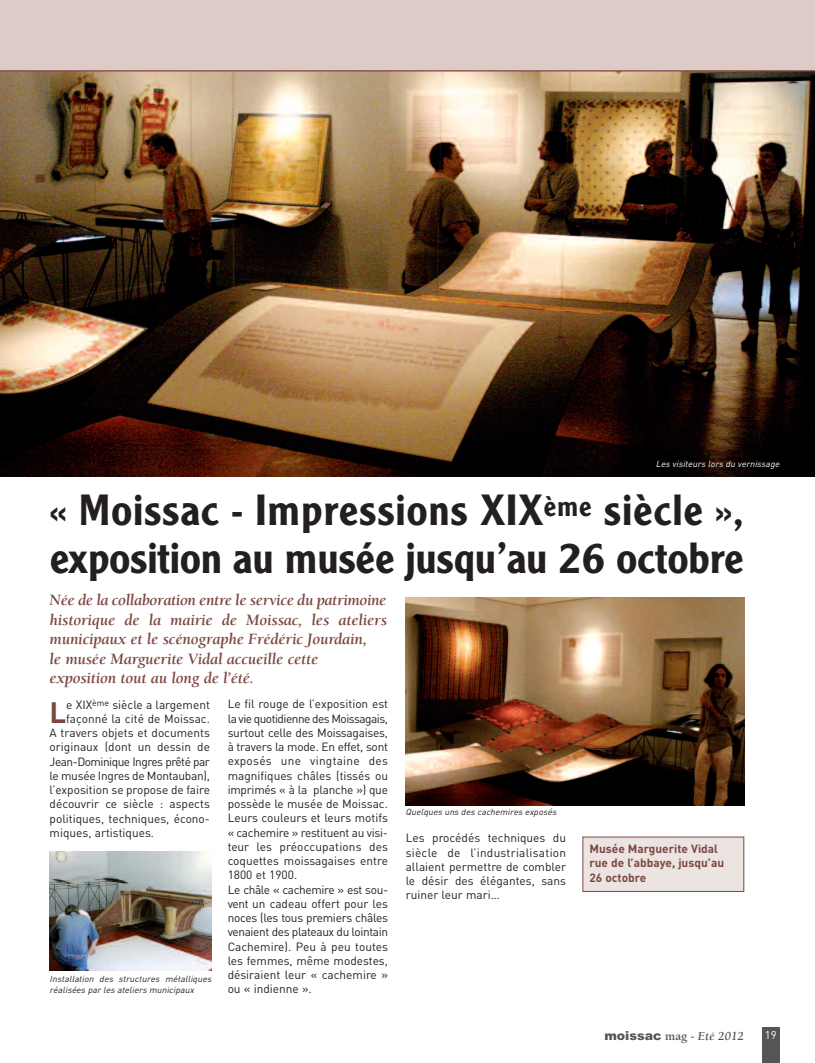
<style>
.page{position:relative;width:815px;height:1063px;background:#fff}
.page>*{position:absolute;margin:0;border:0;box-sizing:border-box;transform-origin:0 0}
.t1{font:500 42.5px/47.5px "AT Clearface Gothic";letter-spacing:-.025em;color:#231f20}
.t2{font:700 29.12px "DIN";color:#7d4741}
.t3{font:italic 700 16.25px/19.5px "Berkeley";letter-spacing:-.01em;color:#7d4741}
.t4{font:900 12.5px "Arial";color:#545557}
.t5{font:11.88px/14.2px "DIN";color:#231f20}
.t6{font:700 11.88px/14.2px "DIN";color:#7d4741}
.t7{font:11.88px "DIN";letter-spacing:-.04em;color:#231f20}
.t8{font:11.88px "DIN";letter-spacing:-.02em;color:#231f20}
.t9{font:11.25px "DIN";color:#fff}
.t10{font:italic 8.75px/10.5px "DIN";color:#231f20}
.t11{font:italic 8.75px "DIN";color:#fff}
.s1{font-family:"Berkeley";font-weight:700}
.s2{font-family:"Berkeley";font-weight:700;font-style:italic}
</style>
<div class="page">
<img style="left:0;top:71px;width:815px;height:405px">
<div style="left:0;top:0;width:815px;height:71px;background:#decbc7"></div>
<hr style="left:0;top:70px;width:815px;height:1px;background:#7d4741">
<div style="left:762px;top:1028px;width:18px;height:35px;background:#545557"></div>
<img style="left:405px;top:598px;width:339px;height:207px">
<img style="left:50px;top:851px;width:162px;height:120px">
<div style="left:583px;top:837px;width:161px;height:54px;background:#ece4e1"></div>
<div style="left:583px;top:837px;width:161px;height:55px;border:1px solid #7d4741"></div>
<p class="t11" style="left:656px;top:458px;width:127px">Les visiteurs lors du vernissage</p>
<h1 class="t1" style="left:50px;top:490px;width:696px">« Moissac - Impressions XIX<sup>ème</sup> siècle », exposition au musée jusqu’au 26 octobre</h1>
<h3 class="t3" style="left:50px;top:592px;width:339px">Née de la collaboration entre le service du patrimoine historique de la mairie de Moissac, les ateliers municipaux et le scénographe Frédéric Jourdain,<br>le musée Marguerite Vidal accueille cette exposition tout au long de l’été.</h3>
<h2 class="t2" style="left:50px;top:696px;width:18px">L</h2>
<p class="t5" style="left:66px;top:698px;width:145px">e XIX<sup>ème</sup> siècle a largement</p>
<p class="t5" style="left:66px;top:712px;width:145px">façonné la cité de Moissac.</p>
<p class="t5" style="left:50px;top:726px;width:162px">A travers objets et documents</p>
<p class="t5" style="left:50px;top:740px;width:162px">originaux (dont un dessin de</p>
<p class="t7" style="left:50px;top:755px;width:162px">Jean-Dominique Ingres prêté par</p>
<p class="t8" style="left:50px;top:769px;width:162px">le musée Ingres de Montauban),</p>
<p class="t5" style="left:50px;top:783px;width:162px">l’exposition se propose de faire</p>
<p class="t5" style="left:50px;top:797px;width:162px">découvrir ce siècle : aspects</p>
<p class="t5" style="left:50px;top:812px;width:162px">politiques, techniques, écono-</p>
<p class="t5" style="left:50px;top:826px;width:106px">miques, artistiques.</p>
<p class="t10" style="left:50px;top:974px;width:165px">Installation des structures métalliques réalisées par les ateliers municipaux</p>
<p class="t5" style="left:228px;top:697px;width:162px">Le fil rouge de l’exposition est la vie quotidienne des Moissagais, surtout celle des Moissagaises, à travers la mode. En effet, sont exposés une vingtaine des magnifiques châles (tissés ou imprimés « à la planche ») que possède le musée de Moissac.<br>Leurs couleurs et leurs motifs « cachemire » restituent au visi&shy;teur les préoccupations des coquettes moissagaises entre<br>1800 et 1900.<br>Le châle « cachemire » est sou&shy;vent un cadeau offert pour les noces (les tous premiers châles venaient des plateaux du lointain<br>Cachemire). Peu à peu toutes les femmes, même modestes, désiraient leur « cachemire » ou « indienne ».</p>
<p class="t10" style="left:406px;top:807px;width:154px">Quelques uns des cachemires exposés</p>
<p class="t5" style="left:406px;top:831px;width:162px;text-align:justify">Les procédés techniques du siècle de l’industrialisation allaient permettre de combler le désir des élégantes, sans ruiner leur mari…</p>
<p class="t6" style="left:589px;top:842px;width:136px">Musée Marguerite Vidal rue de l’abbaye, jusqu’au<br>26 octobre</p>
<p class="t4" style="left:604px;top:1028px;width:141px">moissac <span class="s1">mag -</span> <span class="s2">Eté 2012</span></p>
<p class="t9" style="left:765px;top:1028px;width:13px">19</p>
</div>
